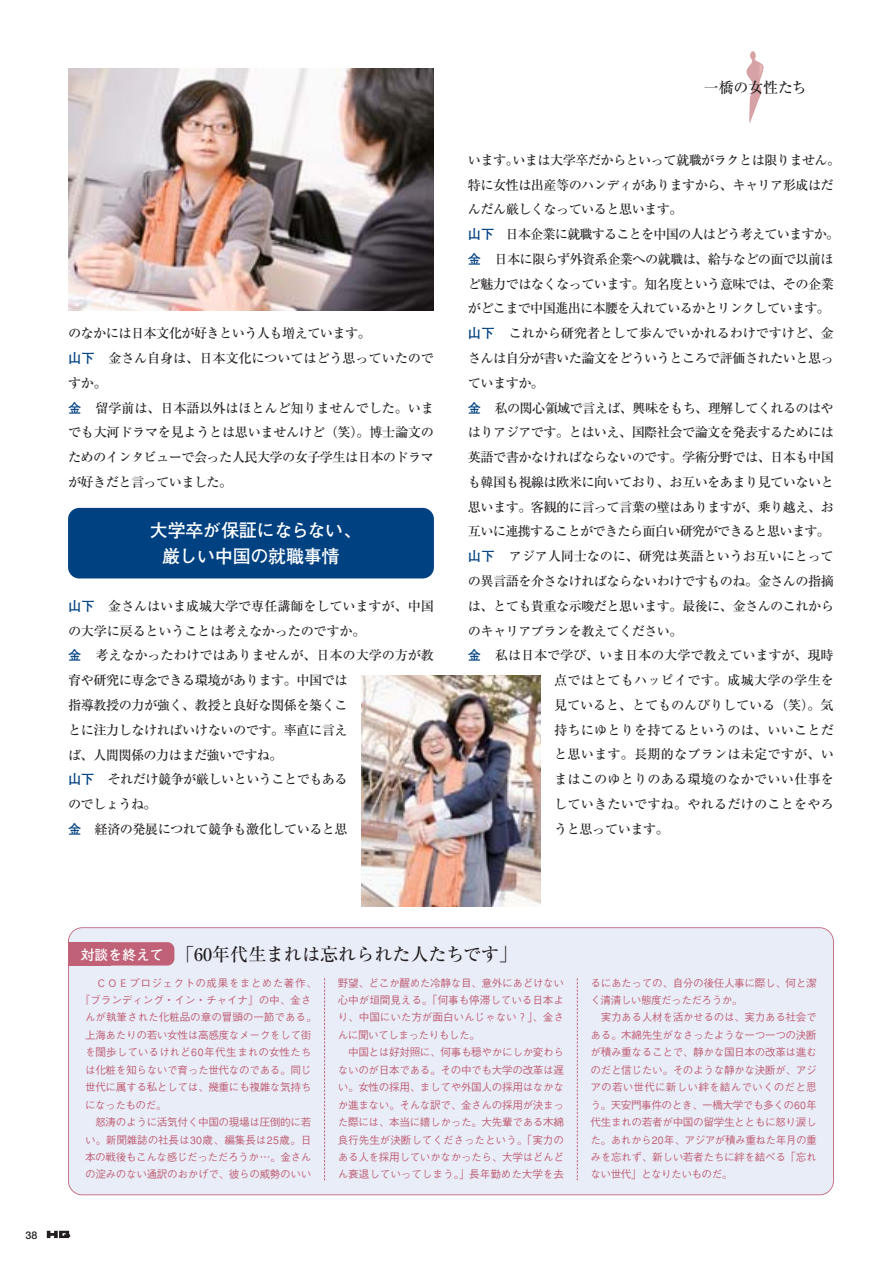
<style>
.page{position:relative;width:893px;height:1262px;background:#fff}
.page>*{position:absolute;margin:0;border:0;box-sizing:border-box;transform-origin:0 0}
.t1{font:700 18.15px/25.5px "Futo Go B101";letter-spacing:-.015em;color:#fff;text-align:center}
.t2{font:500 18.15px "Ryumin";color:#231f20}
.t3{font:500 14.85px "Ryumin";color:#231f20}
.t4{font:700 13.8px "Futo Go B101";color:#fff}
.t5{font:500 13.2px/24.8px "Ryumin";letter-spacing:-.045em;color:#231f20}
.t6{font:500 13.2px/24.8px "Ryumin";letter-spacing:-.025em;color:#231f20}
.t7{font:500 13.2px "Ryumin";letter-spacing:.01em;color:#231f20}
.t8{font:500 13.2px "Ryumin";letter-spacing:-.015em;color:#231f20}
.t9{font:500 13.2px "Ryumin";letter-spacing:-.065em;color:#231f20}
.t10{font:500 10.65px/17.4px "Gothic BBB";letter-spacing:-.035em;color:#c06177;text-align:justify}
.t11{font:500 10.65px "Gothic BBB";letter-spacing:-.01em;color:#c06177}
.t12{font:500 10.65px "Gothic BBB";letter-spacing:-.005em;color:#c06177}
.t13{font:500 10.65px "Gothic BBB";letter-spacing:.04em;color:#c06177}
.t14{font:700 10.65px "Futo Go B101";color:#231f20}
.s1{font-family:"Futo Go B101";font-weight:700;color:#004181}
</style>
<div class="page">
<svg style="left:746px;top:51px;width:18px;height:72px"></svg>
<div style="left:68px;top:927px;width:765px;height:267px;background:#e9edf7;border-radius:14px"></div>
<div style="left:68px;top:927px;width:765px;height:268px;border:2px solid #c06177;border-radius:14px"></div>
<svg style="left:324px;top:978px;width:1px;height:202px"></svg>
<svg style="left:577px;top:978px;width:1px;height:202px"></svg>
<img style="left:361px;top:675px;width:179px;height:232px">
<img style="left:68px;top:68px;width:366px;height:242px">
<div style="left:68px;top:942px;width:106px;height:23px;background:#c06177;border-radius:7px"></div>
<div style="left:68px;top:942px;width:43px;height:23px;background:#c06177"></div>
<div style="left:68px;top:508px;width:366px;height:70px;background:#004181;border-radius:11px"></div>
<svg style="left:47px;top:1230px;width:23px;height:8px"></svg>
<p class="t6" style="left:68px;top:323px;width:367px">のなかには日本文化が好きという人も増えています。<br><span class="s1">山下</span> 金さん自身は、日本文化についてはどう思っていたのですか。<br><span class="s1">金</span> 留学前は、日本語以外はほとんど知りませんでした。いまでも大河ドラマを見ようとは思いませんけど（笑）。博士論文のためのインタビューで会った人民大学の女子学生は日本のドラマが好きだと言っていました。</p>
<h1 class="t1" style="left:150px;top:520px;width:213px">大学卒が保証にならない、厳しい中国の就職事情</h1>
<p class="t5" style="left:68px;top:595px;width:367px"><span class="s1">山下</span> 金さんはいま成城大学で専任講師をしていますが、中国の大学に戻るということは考えなかったのですか。<br><span class="s1">金</span> 考えなかったわけではありませんが、日本の大学の方が教育や研究に専念できる環境があります。中国では<br>指導教授の力が強く、教授と良好な関係を築くこ<br>とに注力しなければいけないのです。率直に言え<br>ば、人間関係の力はまだ強いですね。<br><span class="s1">山下</span> それだけ競争が厳しいということでもある<br>のでしょうね。<br><span class="s1">金</span> 経済の発展につれて競争も激化していると思</p>
<h2 class="t3" style="left:703px;top:82px;width:104px">一橋の女性たち</h2>
<p class="t5" style="left:468px;top:149px;width:374px">います。いまは大学卒だからといって就職がラクとは限りません。</p>
<p class="t5" style="left:468px;top:174px;width:367px">特に女性は出産等のハンディがありますから、キャリア形成はだ</p>
<p class="t5" style="left:468px;top:199px;width:216px">んだん厳しくなっていると思います。</p>
<p class="t9" style="left:468px;top:229px;width:373px"><span class="s1">山下</span> 日本企業に就職することを中国の人はどう考えていますか。</p>
<p class="t5" style="left:468px;top:248px;width:367px"><span class="s1">金</span> 日本に限らず外資系企業への就職は、給与などの面で以前ほ</p>
<p class="t5" style="left:468px;top:273px;width:367px">ど魅力ではなくなっています。知名度という意味では、その企業</p>
<p class="t5" style="left:468px;top:298px;width:363px">がどこまで中国進出に本腰を入れているかとリンクしています。</p>
<p class="t8" style="left:468px;top:329px;width:367px"><span class="s1">山下</span> これから研究者として歩んでいかれるわけですけど、金</p>
<p class="t5" style="left:468px;top:347px;width:367px">さんは自分が書いた論文をどういうところで評価されたいと思っ</p>
<p class="t5" style="left:468px;top:372px;width:78px">ていますか。</p>
<p class="t5" style="left:468px;top:397px;width:367px"><span class="s1">金</span> 私の関心領域で言えば、興味をもち、理解してくれるのはや</p>
<p class="t5" style="left:468px;top:422px;width:367px">はりアジアです。とはいえ、国際社会で論文を発表するためには</p>
<p class="t5" style="left:468px;top:446px;width:367px">英語で書かなければならないのです。学術分野では、日本も中国</p>
<p class="t5" style="left:468px;top:471px;width:367px">も韓国も視線は欧米に向いており、お互いをあまり見ていないと</p>
<p class="t5" style="left:468px;top:496px;width:367px">思います。客観的に言って言葉の壁はありますが、乗り越え、お</p>
<p class="t5" style="left:468px;top:521px;width:363px">互いに連携することができたら面白い研究ができると思います。</p>
<p class="t8" style="left:468px;top:551px;width:367px"><span class="s1">山下</span> アジア人同士なのに、研究は英語というお互いにとって</p>
<p class="t5" style="left:468px;top:570px;width:367px">の異言語を介さなければならないわけですものね。金さんの指摘</p>
<p class="t5" style="left:468px;top:595px;width:367px">は、とても貴重な示唆だと思います。最後に、金さんのこれから</p>
<p class="t5" style="left:468px;top:620px;width:216px">のキャリアプランを教えてください。</p>
<p class="t8" style="left:468px;top:650px;width:367px"><span class="s1">金</span> 私は日本で学び、いま日本の大学で教えていますが、現時</p>
<p class="t7" style="left:554px;top:675px;width:281px">点ではとてもハッピイです。成城大学の学生を</p>
<p class="t8" style="left:554px;top:700px;width:281px">見ていると、とてものんびりしている（笑）。気</p>
<p class="t7" style="left:554px;top:725px;width:281px">持ちにゆとりを持てるというのは、いいことだ</p>
<p class="t7" style="left:554px;top:750px;width:281px">と思います。長期的なプランは未定ですが、い</p>
<p class="t7" style="left:554px;top:774px;width:281px">まはこのゆとりのある環境のなかでいい仕事を</p>
<p class="t7" style="left:554px;top:799px;width:281px">していきたいですね。やれるだけのことをやろ</p>
<p class="t5" style="left:554px;top:818px;width:116px">うと思っています。</p>
<p class="t14" style="left:26px;top:1230px;width:13px">38</p>
<h1 class="t2" style="left:176px;top:947px;width:343px">「60年代生まれは忘れられた人たちです」</h1>
<p class="t10" style="left:338px;top:975px;width:228px">野望、どこか醒めた冷静な目、意外にあどけない心中が垣間見える。「何事も停滞している日本より、中国にいた方が面白いんじゃない？」、金さんに聞いてしまったりもした。</p>
<p class="t10" style="left:338px;top:1045px;width:228px;text-indent:10px">中国とは好対照に、何事も穏やかにしか変わらないのが日本である。その中でも大学の改革は遅い。女性の採用、ましてや外国人の採用はなかなか進まない。そんな訳で、金さんの採用が決まった際には、本当に嬉しかった。大先輩である木綿良行先生が決断してくださったという。「実力のある人を採用していかなかったら、大学はどんどん衰退していってしまう。」長年勤めた大学を去</p>
<p class="t4" style="left:81px;top:949px;width:84px">対談を終えて</p>
<p class="t13" style="left:96px;top:978px;width:222px">ＣＯＥプロジェクトの成果をまとめた著作、</p>
<p class="t11" style="left:80px;top:996px;width:233px">『ブランディング・イン・チャイナ』の中、金さ</p>
<p class="t11" style="left:85px;top:1013px;width:233px">んが執筆された化粧品の章の冒頭の一節である。</p>
<p class="t10" style="left:85px;top:1027px;width:228px">上海あたりの若い女性は高感度なメークをして街</p>
<p class="t12" style="left:85px;top:1048px;width:228px">を闊歩しているけれど60年代生まれの女性たち</p>
<p class="t10" style="left:85px;top:1062px;width:228px">は化粧を知らないで育った世代なのである。同じ</p>
<p class="t10" style="left:85px;top:1080px;width:228px">世代に属する私としては、幾重にも複雑な気持ち</p>
<p class="t10" style="left:85px;top:1097px;width:83px">になったものだ。</p>
<p class="t10" style="left:95px;top:1114px;width:217px">怒涛のように活気付く中国の現場は圧倒的に若</p>
<p class="t10" style="left:85px;top:1132px;width:228px">い。新聞雑誌の社長は30歳、編集長は25歳。日</p>
<p class="t10" style="left:85px;top:1149px;width:228px">本の戦後もこんな感じだっただろうか…。金さん</p>
<p class="t10" style="left:85px;top:1167px;width:228px">の淀みのない通訳のおかげで、彼らの威勢のいい</p>
<p class="t10" style="left:590px;top:975px;width:228px">るにあたっての、自分の後任人事に際し、何と潔く清清しい態度だっただろうか。</p>
<p class="t10" style="left:590px;top:1010px;width:228px;text-indent:10px">実力ある人材を活かせるのは、実力ある社会である。木綿先生がなさったような一つ一つの決断が積み重なることで、静かな国日本の改革は進むのだと信じたい。そのような静かな決断が、アジアの若い世代に新しい絆を結んでいくのだと思う。天安門事件のとき、一橋大学でも多くの60年代生まれの若者が中国の留学生とともに怒り涙した。あれから20年、アジアが積み重ねた年月の重みを忘れず、新しい若者たちに絆を結べる「忘れない世代」となりたいものだ。</p>
</div>
